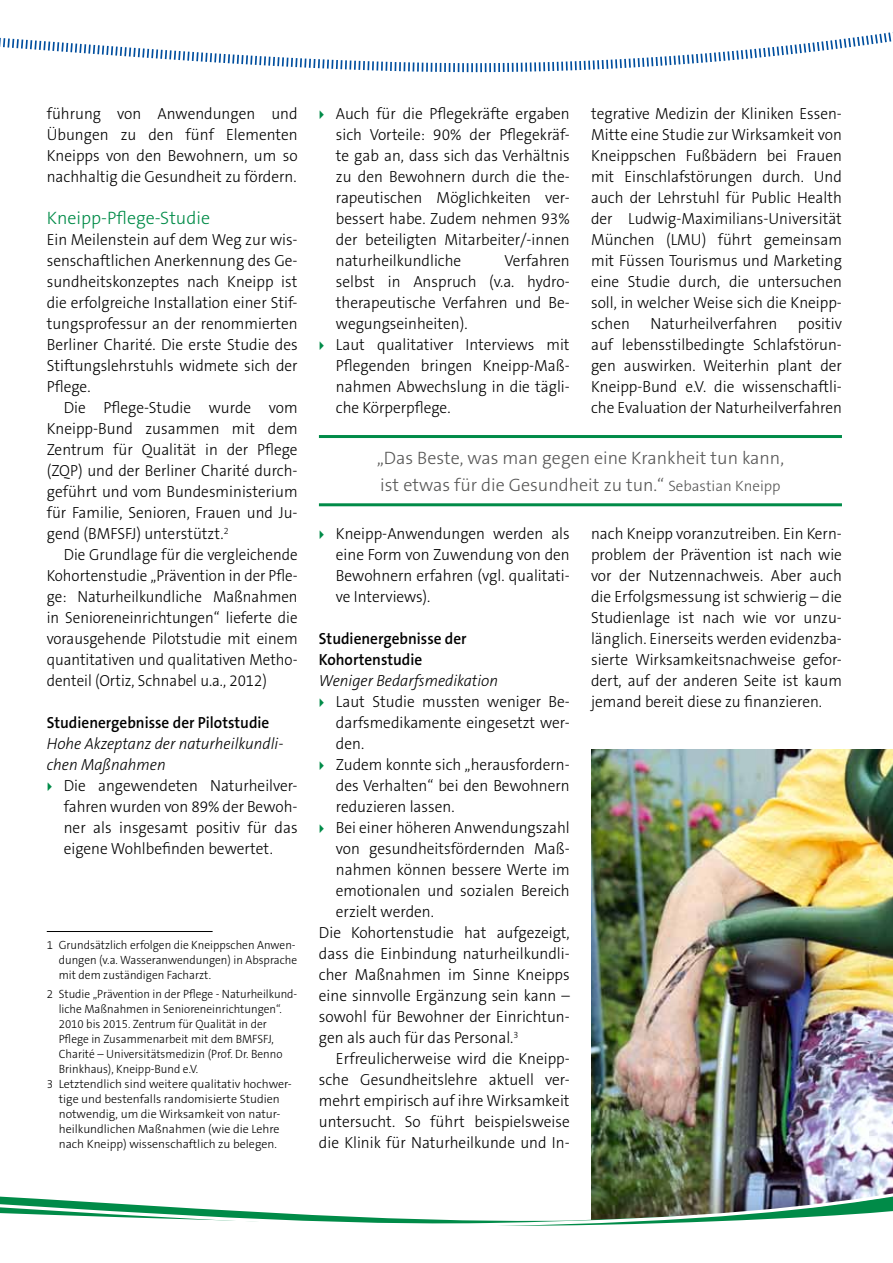
<style>
.page{position:relative;width:893px;height:1263px;background:#fff}
.page>*{position:absolute;margin:0;border:0;box-sizing:border-box;transform-origin:0 0}
.t1{font:300 18px/27px "The Sans B3";color:#565655}
.t2{font:300 18px "The Sans B3";color:#008b48}
.t3{font:300 16.2px/21px "The Sans B3";color:#000;text-align:justify;scale:.95 1}
.t4{font:300 16.2px/21px "The Sans B3";color:#000;text-align:justify;scale:.93 1}
.t5{font:italic 300 16.2px/21px "The Sans B3";color:#000;scale:.95 1}
.t6{font:600 16.2px/21px "The Sans B6";color:#000;scale:.95 1}
.t7{font:300 12px/15px "The Sans B3";color:#000;text-align:justify;scale:.95 1}
.t8{font:300 12px "The Sans B3";color:#000}
.s1{font-size:15px}
</style>
<div class="page">
<img style="left:591px;top:749px;width:302px;height:425px">
<hr style="left:47px;top:931px;width:166px;height:1px;background:#000">
<hr style="left:319px;top:435px;width:523px;height:3px;background:#008b48">
<hr style="left:319px;top:503px;width:523px;height:3px;background:#008b48">
<svg style="left:0;top:32px;width:893px;height:41px"></svg>
<img style="left:0;top:1175px;width:893px;height:51px">
<p class="t3" style="left:47px;top:104px;width:266px">führung von Anwendungen und Übungen zu den fünf Elementen Kneipps von den Bewohnern, um so nachhaltig die Gesundheit zu fördern.</p>
<p class="t2" style="left:47px;top:208px;width:165px">Kneipp-Pflege-Studie</p>
<p class="t3" style="left:47px;top:230px;width:266px">Ein Meilenstein auf dem Weg zur wis&shy;senschaftlichen Anerkennung des Ge&shy;sundheitskonzeptes nach Kneipp ist die erfolgreiche Installation einer Stif&shy;tungsprofessur an der renommierten Berliner Charité. Die erste Studie des Stiftungslehrstuhls widmete sich der Pflege.</p>
<p class="t3" style="left:47px;top:397px;width:266px;text-indent:17px">Die Pflege-Studie wurde vom Kneipp-Bund zusammen mit dem Zentrum für Qualität in der Pflege (ZQP) und der Berliner Charité durch&shy;geführt und vom Bundesministerium für Familie, Senioren, Frauen und Ju&shy;gend (BMFSFJ) unterstützt.<sup>2</sup></p>
<p class="t4" style="left:47px;top:545px;width:271px;text-indent:17px">Die Grundlage für die vergleichende Kohortenstudie „Prävention in der Pfle&shy;ge: Naturheilkundliche Maßnahmen in Senioreneinrichtungen“ lieferte die vorausgehende Pilotstudie mit einem quantitativen und qualitativen Metho&shy;denteil (Ortiz, Schnabel u.a., 2012)</p>
<p class="t6" style="left:47px;top:713px;width:236px">Studienergebnisse der Pilotstudie</p>
<p class="t5" style="left:47px;top:734px;width:251px">Hohe Akzeptanz der naturheilkundli&shy;chen Maßnahmen</p>
<p class="t3" style="left:64px;top:776px;width:248px">Die angewendeten Naturheilver&shy;fahren wurden von 89% der Bewoh&shy;ner als insgesamt positiv für das eigene Wohlbefinden bewertet.</p>
<p class="t7" style="left:59px;top:938px;width:252px;text-indent:-12px">1 Grundsätzlich erfolgen die Kneippschen Anwen&shy;dungen (v.a. Wasseranwendungen) in Absprache mit dem zuständigen Facharzt.</p>
<p class="t7" style="left:47px;top:987px;width:265px">2 Studie „Prävention in der Pflege - Naturheilkund-</p>
<p class="t7" style="left:59px;top:1002px;width:236px">liche Maßnahmen in Senioreneinrichtungen“.</p>
<p class="t7" style="left:59px;top:1017px;width:220px">2010 bis 2015. Zentrum für Qualität in der</p>
<p class="t7" style="left:59px;top:1032px;width:228px">Pflege in Zusammenarbeit mit dem BMFSFJ,</p>
<p class="t7" style="left:59px;top:1047px;width:237px">Charité – Universitätsmedizin (Prof. Dr. Benno</p>
<p class="t7" style="left:59px;top:1062px;width:148px">Brinkhaus), Kneipp-Bund e.V.</p>
<p class="t7" style="left:47px;top:1077px;width:260px">3 Letztendlich sind weitere qualitativ hochwer-</p>
<p class="t8" style="left:59px;top:1093px;width:223px">tige und bestenfalls randomisierte Studien</p>
<p class="t8" style="left:59px;top:1108px;width:223px">notwendig, um die Wirksamkeit von natur-</p>
<p class="t8" style="left:59px;top:1123px;width:222px">heilkundlichen Maßnahmen (wie die Lehre</p>
<p class="t8" style="left:59px;top:1138px;width:220px">nach Kneipp) wissenschaftlich zu belegen.</p>
<p class="t3" style="left:336px;top:104px;width:248px">Auch für die Pflegekräfte ergaben sich Vorteile: 90% der Pflegekräf&shy;te gab an, dass sich das Verhältnis zu den Bewohnern durch die the&shy;rapeutischen Möglichkeiten ver&shy;bessert habe. Zudem nehmen 93% der beteiligten Mitarbeiter/‑innen naturheilkundliche</p>
<p class="t3" style="left:336px;top:250px;width:248px;text-align:left;text-indent:169px">Verfahren selbst in Anspruch (v.a. hydro&shy;therapeutische Verfahren und Be&shy;wegungseinheiten).<br>Laut qualitativer Interviews mit<br>Pflegenden bringen Kneipp-Maß&shy;nahmen Abwechslung in die tägli&shy;che Körperpflege.</p>
<p class="t3" style="left:591px;top:103px;width:266px">tegrative Medizin der Kliniken Essen-Mitte eine Studie zur Wirksamkeit von Kneippschen Fußbädern bei Frauen mit Einschlafstörungen durch. Und auch der Lehrstuhl für Public Health der Ludwig-Maximilians-Universität München (LMU) führt gemeinsam mit Füssen Tourismus und Marketing eine Studie durch, die untersuchen soll, in welcher Weise sich die Kneipp&shy;schen</p>
<p class="t3" style="left:650px;top:313px;width:135px">Naturheilverfahren</p>
<p class="t3" style="left:591px;top:313px;width:266px;text-indent:207px">positiv auf lebensstilbedingte Schlafstörun&shy;gen auswirken. Weiterhin plant der Kneipp-Bund e.V. die wissenschaftli&shy;che Evaluation der Naturheilverfahren</p>
<p class="t1" style="left:377px;top:444px;width:409px">„Das Beste, was man gegen eine Krankheit tun kann, ist etwas für die Gesundheit zu tun.“ <span class="s1">Sebastian Kneipp</span></p>
<p class="t3" style="left:336px;top:524px;width:248px">Kneipp-Anwendungen werden als eine Form von Zuwendung von den Bewohnern erfahren (vgl. qualitati&shy;ve Interviews).</p>
<p class="t6" style="left:319px;top:629px;width:157px">Studienergebnisse der<br>Kohortenstudie</p>
<p class="t5" style="left:319px;top:670px;width:190px">Weniger Bedarfsmedikation</p>
<p class="t3" style="left:336px;top:692px;width:248px">Laut Studie mussten weniger Be-</p>
<p class="t3" style="left:336px;top:713px;width:248px">darfsmedikamente eingesetzt wer-</p>
<p class="t3" style="left:336px;top:734px;width:31px">den.</p>
<p class="t3" style="left:336px;top:755px;width:248px">Zudem konnte sich „herausfordern-</p>
<p class="t3" style="left:336px;top:776px;width:248px">des Verhalten“ bei den Bewohnern</p>
<p class="t3" style="left:336px;top:797px;width:126px">reduzieren lassen.</p>
<p class="t3" style="left:336px;top:818px;width:248px">Bei einer höheren Anwendungszahl</p>
<p class="t3" style="left:336px;top:839px;width:248px">von gesundheitsfördernden Maß-</p>
<p class="t3" style="left:336px;top:860px;width:248px">nahmen können bessere Werte im</p>
<p class="t3" style="left:336px;top:880px;width:248px">emotionalen und sozialen Bereich</p>
<p class="t3" style="left:336px;top:901px;width:105px">erzielt werden.</p>
<p class="t3" style="left:319px;top:922px;width:266px">Die Kohortenstudie hat aufgezeigt,</p>
<p class="t3" style="left:319px;top:943px;width:266px">dass die Einbindung naturheilkundli-</p>
<p class="t3" style="left:319px;top:964px;width:266px">cher Maßnahmen im Sinne Kneipps</p>
<p class="t3" style="left:319px;top:985px;width:266px">eine sinnvolle Ergänzung sein kann –</p>
<p class="t3" style="left:319px;top:1006px;width:266px">sowohl für Bewohner der Einrichtun-</p>
<p class="t3" style="left:319px;top:1027px;width:211px">gen als auch für das Personal.<sup>3</sup></p>
<p class="t3" style="left:336px;top:1049px;width:248px">Erfreulicherweise wird die Kneipp-</p>
<p class="t3" style="left:319px;top:1070px;width:266px">sche Gesundheitslehre aktuell ver-</p>
<p class="t3" style="left:319px;top:1091px;width:265px">mehrt empirisch auf ihre Wirksamkeit</p>
<p class="t3" style="left:319px;top:1111px;width:266px">untersucht. So führt beispielsweise</p>
<p class="t3" style="left:319px;top:1132px;width:266px">die Klinik für Naturheilkunde und In-</p>
<p class="t3" style="left:591px;top:523px;width:266px">nach Kneipp voranzutreiben. Ein Kern&shy;problem der Prävention ist nach wie vor der Nutzennachweis. Aber auch die Erfolgsmessung ist schwierig – die Studienlage ist nach wie vor unzu&shy;länglich. Einerseits werden evidenzba&shy;sierte Wirksamkeitsnachweise gefor&shy;dert, auf der anderen Seite ist kaum jemand bereit diese zu finanzieren.</p>
</div>
